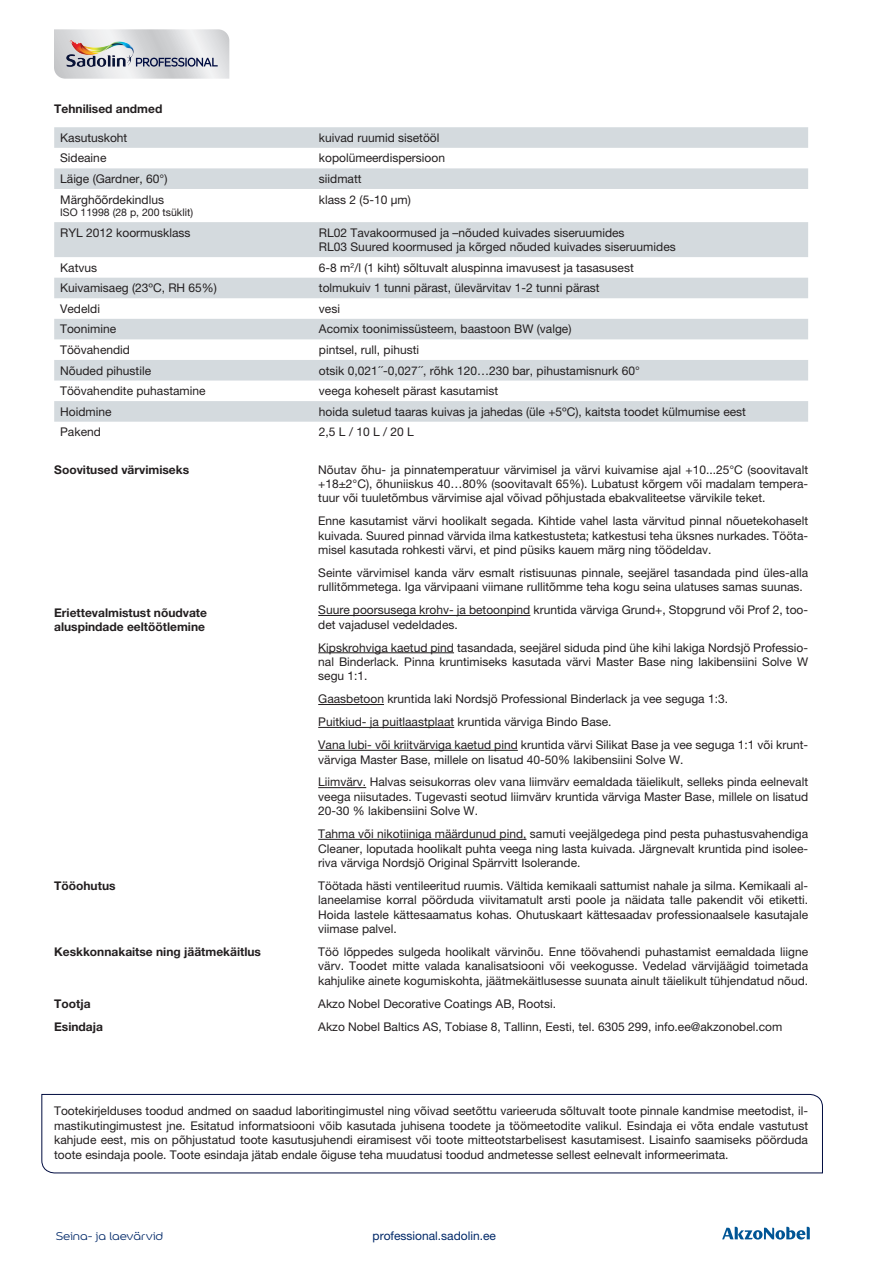
<style>
.page{position:relative;width:893px;height:1263px;background:#fff}
.page>*{position:absolute;margin:0;border:0;box-sizing:border-box;transform-origin:0 0}
.TEKST_EE_2page{font:12px/14.4px "Helvetica Neue LT Pro";color:#231f20;text-align:justify}
.TABEL{font:12px/14.4px "Helvetica Neue LT Pro";color:#231f20}
.TEKST_EE_2page-2{font:700 12px/14.4px "Helvetica Neue LT Pro";color:#231f20}
.t1{font:12px "Helvetica Neue LT Pro";color:#002868}
.t2{font:12px "Colour Sans";color:#002868}
.TEKST_EE{font:700 12px "Helvetica Neue LT Pro";color:#231f20}
.TABEL-2{font:10.5px "Helvetica Neue LT Pro";color:#231f20}
</style>
<div class="page">
<svg style="left:722px;top:1227px;width:88px;height:12px"></svg>
<svg style="left:54px;top:29px;width:175px;height:50px;background:#cfd0d5"></svg>
<img style="left:66px;top:30px;width:68px;height:41px">
<svg style="left:41px;top:1094px;width:782px;height:80px"></svg>
<hr style="left:318px;top:615px;width:212px;height:1px;background:#231f20">
<hr style="left:318px;top:652px;width:136px;height:1px;background:#231f20">
<hr style="left:318px;top:704px;width:66px;height:1px;background:#231f20">
<hr style="left:318px;top:727px;width:136px;height:1px;background:#231f20">
<hr style="left:318px;top:750px;width:200px;height:1px;background:#231f20">
<hr style="left:318px;top:787px;width:48px;height:1px;background:#231f20">
<hr style="left:318px;top:839px;width:208px;height:1px;background:#231f20">
<svg style="left:54px;top:127px;width:754px;height:295px;fill:#d4dade"></svg>
<p class="TEKST_EE" style="left:54px;top:101px;width:110px">Tehnilised andmed</p>
<p class="TABEL" style="left:60px;top:130px;width:69px">Kasutuskoht</p>
<p class="TABEL" style="left:319px;top:130px;width:122px">kuivad ruumid sisetööl</p>
<p class="TABEL" style="left:60px;top:151px;width:48px">Sideaine</p>
<p class="TABEL" style="left:319px;top:151px;width:128px">kopolümeerdispersioon</p>
<p class="TABEL" style="left:60px;top:171px;width:109px">Läige (Gardner, 60°)</p>
<p class="TABEL" style="left:319px;top:171px;width:44px">siidmatt</p>
<p class="TABEL" style="left:60px;top:192px;width:105px">Märghõõrdekindlus</p>
<p class="TABEL-2" style="left:60px;top:206px;width:134px">ISO 11998 (28 p, 200 tsüklit)</p>
<p class="TABEL" style="left:319px;top:192px;width:93px">klass 2 (5-10 μm)</p>
<p class="TABEL" style="left:60px;top:225px;width:132px">RYL 2012 koormusklass</p>
<p class="TABEL" style="left:319px;top:225px;width:358px">RL02 Tavakoormused ja –nõuded kuivades siseruumides<br>RL03 Suured koormused ja kõrged nõuded kuivades siseruumides</p>
<p class="TABEL" style="left:60px;top:260px;width:38px">Katvus</p>
<p class="TABEL" style="left:319px;top:260px;width:316px">6-8 m<sup>2</sup>/l (1 kiht) sõltuvalt aluspinna imavusest ja tasasusest</p>
<p class="TABEL" style="left:60px;top:281px;width:158px">Kuivamisaeg (23ºC, RH 65%)</p>
<p class="TABEL" style="left:319px;top:281px;width:282px">tolmukuiv 1 tunni pärast, ülevärvitav 1-2 tunni pärast</p>
<p class="TABEL" style="left:60px;top:301px;width:41px">Vedeldi</p>
<p class="TABEL" style="left:319px;top:301px;width:23px">vesi</p>
<p class="TABEL" style="left:60px;top:322px;width:58px">Toonimine</p>
<p class="TABEL" style="left:319px;top:322px;width:254px">Acomix toonimissüsteem, baastoon BW (valge)</p>
<p class="TABEL" style="left:60px;top:342px;width:71px">Töövahendid</p>
<p class="TABEL" style="left:319px;top:342px;width:102px">pintsel, rull, pihusti</p>
<p class="TABEL" style="left:60px;top:363px;width:92px">Nõuded pihustile</p>
<p class="TABEL" style="left:319px;top:363px;width:322px">otsik 0,021´´-0,027´´, rõhk 120…230 bar, pihustamisnurk 60°</p>
<p class="TABEL" style="left:60px;top:383px;width:147px">Töövahendite puhastamine</p>
<p class="TABEL" style="left:319px;top:383px;width:181px">veega koheselt pärast kasutamist</p>
<p class="TABEL" style="left:60px;top:404px;width:53px">Hoidmine</p>
<p class="TABEL" style="left:319px;top:404px;width:429px">hoida suletud taaras kuivas ja jahedas (üle +5ºC), kaitsta toodet külmumise eest</p>
<p class="TABEL" style="left:60px;top:425px;width:42px">Pakend</p>
<p class="TABEL" style="left:319px;top:425px;width:96px">2,5 L / 10 L / 20 L</p>
<p class="TEKST_EE_2page-2" style="left:54px;top:462px;width:136px">Soovitused värvimiseks</p>
<p class="TEKST_EE_2page" style="left:318px;top:462px;width:491px">Nõutav õhu- ja pinnatemperatuur värvimisel ja värvi kuivamise ajal +10...25°C (soovitavalt +18±2°C), õhuniiskus 40…80% (soovitavalt 65%). Lubatust kõrgem või madalam tempera&shy;tuur või tuuletõmbus värvimise ajal võivad põhjustada ebakvaliteetse värvikile teket.</p>
<p class="TEKST_EE_2page" style="left:318px;top:514px;width:491px">Enne kasutamist värvi hoolikalt segada. Kihtide vahel lasta värvitud pinnal nõuetekohaselt kuivada. Suured pinnad värvida ilma katkestusteta; katkestusi teha üksnes nurkades. Tööta&shy;misel kasutada rohkesti värvi, et pind püsiks kauem märg ning töödeldav.</p>
<p class="TEKST_EE_2page" style="left:318px;top:565px;width:491px">Seinte värvimisel kanda värv esmalt ristisuunas pinnale, seejärel tasandada pind üles-alla rullitõmmetega. Iga värvipaani viimane rullitõmme teha kogu seina ulatuses samas suunas.</p>
<p class="TEKST_EE_2page-2" style="left:54px;top:605px;width:154px">Eriettevalmistust nõudvate aluspindade eeltöötlemine</p>
<p class="TEKST_EE_2page" style="left:318px;top:603px;width:491px">Suure poorsusega krohv- ja betoonpind kruntida värviga Grund+, Stopgrund või Prof 2, too&shy;det vajadusel vedeldades.</p>
<p class="TEKST_EE_2page" style="left:318px;top:640px;width:491px">Kipskrohviga kaetud pind tasandada, seejärel siduda pind ühe kihi lakiga Nordsjö Professio&shy;nal Binderlack. Pinna kruntimiseks kasutada värvi Master Base ning lakibensiini Solve W segu 1:1.</p>
<p class="TEKST_EE_2page" style="left:318px;top:692px;width:411px">Gaasbetoon kruntida laki Nordsjö Professional Binderlack ja vee seguga 1:3.</p>
<p class="TEKST_EE_2page" style="left:318px;top:714px;width:295px">Puitkiud- ja puitlaastplaat kruntida värviga Bindo Base.</p>
<p class="TEKST_EE_2page" style="left:318px;top:737px;width:491px">Vana lubi- või kriitvärviga kaetud pind kruntida värvi Silikat Base ja vee seguga 1:1 või krunt&shy;värviga Master Base, millele on lisatud 40-50% lakibensiini Solve W.</p>
<p class="TEKST_EE_2page" style="left:318px;top:775px;width:491px">Liimvärv. Halvas seisukorras olev vana liimvärv eemaldada täielikult, selleks pinda eelnevalt veega niisutades. Tugevasti seotud liimvärv kruntida värviga Master Base, millele on lisatud 20-30 % lakibensiini Solve W.</p>
<p class="TEKST_EE_2page" style="left:318px;top:826px;width:491px">Tahma või nikotiiniga määrdunud pind, samuti veejälgedega pind pesta puhastusvahendiga Cleaner, loputada hoolikalt puhta veega ning lasta kuivada. Järgnevalt kruntida pind isolee&shy;riva värviga Nordsjö Original Spärrvitt Isolerande.</p>
<p class="TEKST_EE_2page-2" style="left:54px;top:878px;width:63px">Tööohutus</p>
<p class="TEKST_EE_2page" style="left:318px;top:878px;width:491px">Töötada hästi ventileeritud ruumis. Vältida kemikaali sattumist nahale ja silma. Kemikaali al&shy;laneelamise korral pöörduda viivitamatult arsti poole ja näidata talle pakendit või etiketti.<br>Hoida lastele kättesaamatus kohas. Ohutuskaart kättesaadav professionaalsele kasutajale viimase palvel.</p>
<p class="TEKST_EE_2page-2" style="left:54px;top:944px;width:208px">Keskkonnakaitse ning jäätmekäitlus</p>
<p class="TEKST_EE_2page" style="left:318px;top:944px;width:491px">Töö lõppedes sulgeda hoolikalt värvinõu. Enne töövahendi puhastamist eemaldada liigne värv. Toodet mitte valada kanalisatsiooni või veekogusse. Vedelad värvijäägid toimetada kahjulike ainete kogumiskohta, jäätmekäitlusesse suunata ainult täielikult tühjendatud nõud.</p>
<p class="TEKST_EE_2page-2" style="left:54px;top:996px;width:38px">Tootja</p>
<p class="TEKST_EE_2page" style="left:318px;top:996px;width:239px">Akzo Nobel Decorative Coatings AB, Rootsi.</p>
<p class="TEKST_EE_2page-2" style="left:54px;top:1019px;width:50px">Esindaja</p>
<p class="TEKST_EE_2page" style="left:318px;top:1019px;width:466px">Akzo Nobel Baltics AS, Tobiase 8, Tallinn, Eesti, tel. 6305 299, info.ee@akzonobel.com</p>
<p class="TEKST_EE_2page" style="left:54px;top:1104px;width:755px">Tootekirjelduses toodud andmed on saadud laboritingimustel ning võivad seetõttu varieeruda sõltuvalt toote pinnale kandmise meetodist, il&shy;mastikutingimustest jne. Esitatud informatsiooni võib kasutada juhisena toodete ja töömeetodite valikul. Esindaja ei võta endale vastutust kahjude eest, mis on põhjustatud toote kasutusjuhendi eiramisest või toote mitteotstarbelisest kasutamisest. Lisainfo saamiseks pöörduda toote esindaja poole. Toote esindaja jätab endale õiguse teha muudatusi toodud andmetesse sellest eelnevalt informeerimata.</p>
<p class="t2" style="left:56px;top:1228px;width:109px">Seina- ja laevärvid</p>
<p class="t1" style="left:373px;top:1228px;width:125px">professional.sadolin.ee</p>
</div>
